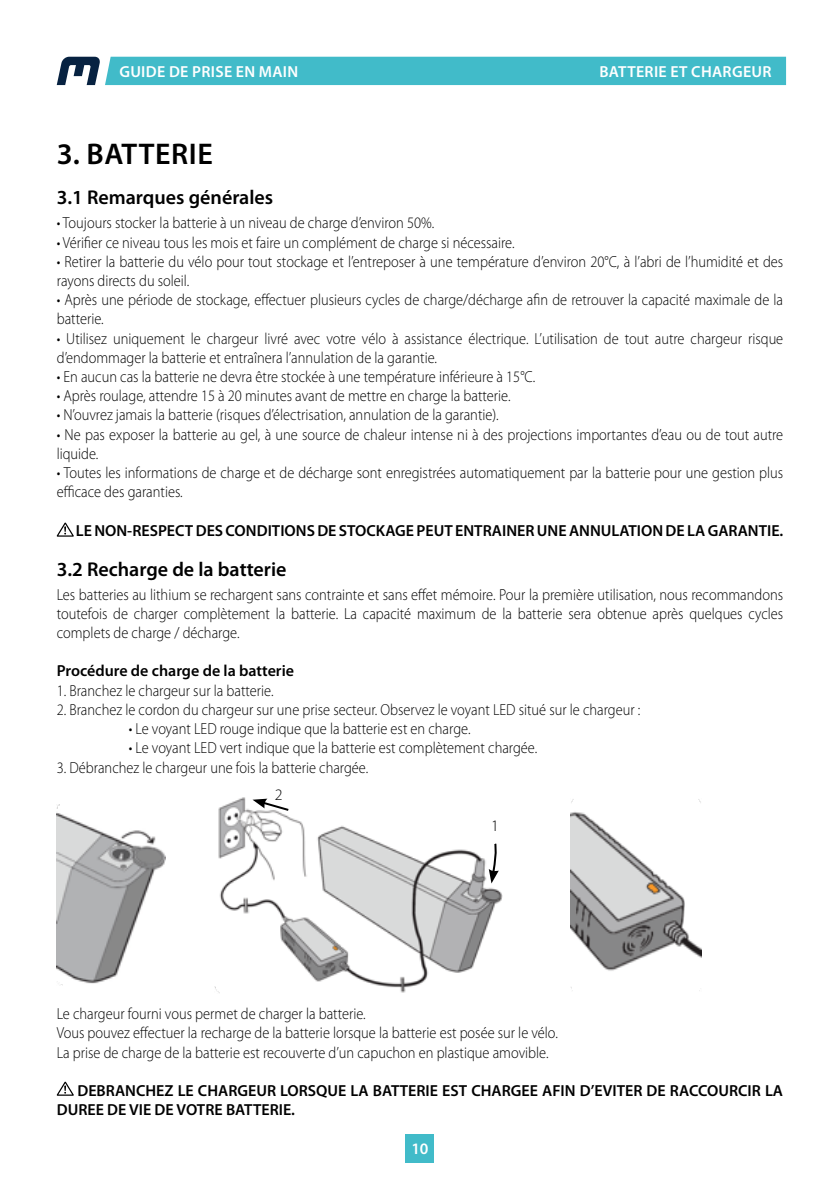
<style>
.page{position:relative;width:840px;height:1191px;background:#fff}
.page>*{position:absolute;margin:0;border:0;box-sizing:border-box;transform-origin:0 0}
.t1{font:600 30px "Myriad Pro";letter-spacing:.02em;color:#000}
.t2{font:600 20px "Myriad Pro";color:#000}
.t3{font:300 16px/19.2px "Myriad Pro";color:#000;scale:.9 1}
.t4{font:600 16px/19.2px "Myriad Pro";color:#000}
.t5{font:600 16px "Myriad Pro";letter-spacing:.02em;color:#fff}
.t6{font:300 16px "Myriad Pro";color:#000}
</style>
<div class="page">
<div style="left:405px;top:1134px;width:29px;height:28px;background:#41bbc9"></div>
<svg style="left:57px;top:57px;width:728px;height:28px;background:#45b7c6"></svg>
<svg style="left:57px;top:522px;width:17px;height:14px"></svg>
<svg style="left:57px;top:1081px;width:17px;height:14px"></svg>
<img style="left:57px;top:804px;width:108px;height:181px">
<img style="left:214px;top:797px;width:288px;height:196px">
<img style="left:570px;top:799px;width:131px;height:192px">
<svg style="left:488px;top:842px;width:10px;height:41px"></svg>
<svg style="left:252px;top:798px;width:38px;height:14px"></svg>
<p class="t5" style="left:119px;top:63px;width:180px">GUIDE DE PRISE EN MAIN</p>
<p class="t5" style="left:599px;top:63px;width:174px">BATTERIE ET CHARGEUR</p>
<h1 class="t1" style="left:57px;top:138px;width:158px">3. BATTERIE</h1>
<p class="t2" style="left:57px;top:186px;width:218px">3.1 Remarques générales</p>
<p class="t3" style="left:57px;top:213px;width:420px">• Toujours stocker la batterie à un niveau de charge d’environ 50%.</p>
<p class="t3" style="left:57px;top:232px;width:510px">• Vérifier ce niveau tous les mois et faire un complément de charge si nécessaire.</p>
<p class="t3" style="left:57px;top:252px;width:808px">• Retirer la batterie du vélo pour tout stockage et l’entreposer à une température d’environ 20°C, à l’abri de l’humidité et des rayons directs du soleil.</p>
<p class="t3" style="left:57px;top:290px;width:808px">• Après une période de stockage, effectuer plusieurs cycles de charge/décharge afin de retrouver la capacité maximale de la batterie.</p>
<p class="t3" style="left:57px;top:328px;width:808px">• Utilisez uniquement le chargeur livré avec votre vélo à assistance électrique. L’utilisation de tout autre chargeur risque d’endommager la batterie et entraînera l’annulation de la garantie.</p>
<p class="t3" style="left:57px;top:367px;width:533px">• En aucun cas la batterie ne devra être stockée à une température inférieure à 15°C.</p>
<p class="t3" style="left:57px;top:386px;width:505px">• Après roulage, attendre 15 à 20 minutes avant de mettre en charge la batterie.</p>
<p class="t3" style="left:57px;top:405px;width:492px">• N’ouvrez jamais la batterie (risques d’électrisation, annulation de la garantie).</p>
<p class="t3" style="left:57px;top:424px;width:808px">• Ne pas exposer la batterie au gel, à une source de chaleur intense ni à des projections importantes d’eau ou de tout autre liquide.</p>
<p class="t3" style="left:57px;top:463px;width:808px">• Toutes les informations de charge et de décharge sont enregistrées automatiquement par la batterie pour une gestion plus efficace des garanties.</p>
<p class="t4" style="left:76px;top:521px;width:708px">LE NON-RESPECT DES CONDITIONS DE STOCKAGE PEUT ENTRAINER UNE ANNULATION DE LA GARANTIE.</p>
<p class="t2" style="left:57px;top:558px;width:231px">3.2 Recharge de la batterie</p>
<p class="t3" style="left:57px;top:584px;width:808px;text-align:justify">Les batteries au lithium se rechargent sans contrainte et sans effet mémoire. Pour la première utilisation, nous recommandons toutefois de charger complètement la batterie. La capacité maximum de la batterie sera obtenue après quelques cycles complets de charge / décharge.</p>
<p class="t4" style="left:57px;top:662px;width:239px">Procédure de charge de la batterie</p>
<p class="t3" style="left:57px;top:680px;width:242px">1. Branchez le chargeur sur la batterie.</p>
<p class="t3" style="left:57px;top:700px;width:649px">2. Branchez le cordon du chargeur sur une prise secteur. Observez le voyant LED situé sur le chargeur :</p>
<p class="t3" style="left:129px;top:719px;width:381px">• Le voyant LED rouge indique que la batterie est en charge.</p>
<p class="t3" style="left:129px;top:738px;width:455px">• Le voyant LED vert indique que la batterie est complètement chargée.</p>
<p class="t3" style="left:57px;top:757px;width:347px">3. Débranchez le chargeur une fois la batterie chargée.</p>
<p class="t6" style="left:274px;top:784px;width:9px">2</p>
<p class="t6" style="left:491px;top:816px;width:9px">1</p>
<p class="t3" style="left:57px;top:1004px;width:558px">Le chargeur fourni vous permet de charger la batterie.<br>Vous pouvez effectuer la recharge de la batterie lorsque la batterie est posée sur le vélo.<br>La prise de charge de la batterie est recouverte d’un capuchon en plastique amovible.</p>
<p class="t4" style="left:57px;top:1081px;width:727px;text-indent:21px">DEBRANCHEZ LE CHARGEUR LORSQUE LA BATTERIE EST CHARGEE AFIN D’EVITER DE RACCOURCIR LA<br>DUREE DE VIE DE VOTRE BATTERIE.</p>
<p class="t5" style="left:411px;top:1140px;width:19px">10</p>
</div>
